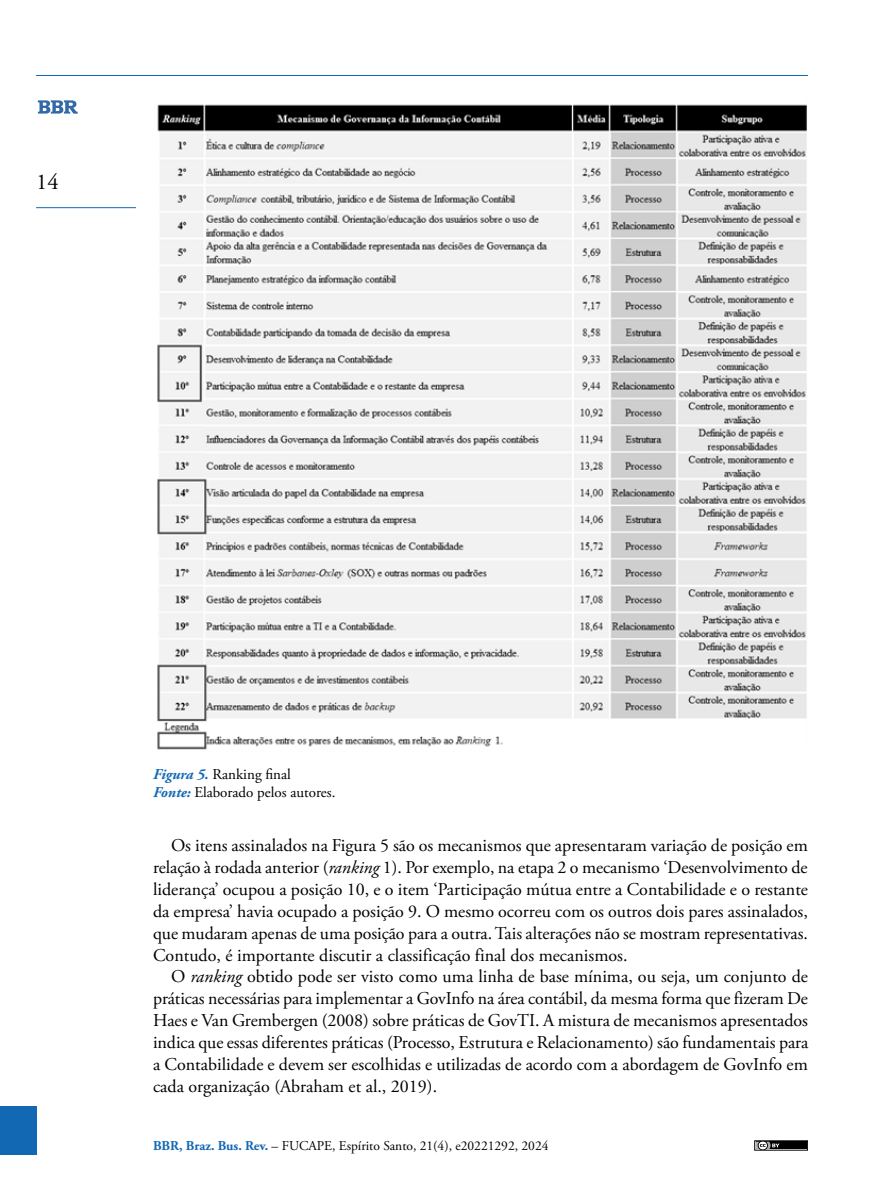
<style>
.page{position:relative;width:893px;height:1191px;background:#fff}
.page>*{position:absolute;margin:0;border:0;box-sizing:border-box;transform-origin:0 0}
.t1{font:22.5px "Adobe Garamond Pro";color:#000}
.t2{font:18px/21.9px "Adobe Garamond Pro";color:#000;text-align:justify}
.t3{font:15px/18px "Adobe Garamond Pro";color:#000}
.t4{font:13.5px "Adobe Garamond Pro";color:#000}
.s1{font-weight:700;font-style:italic;color:#1268b3}
.s2{font-style:italic}
.s3{font-weight:700;color:#1268b3}
</style>
<div class="page">
<hr style="left:36px;top:75px;width:772px;height:1px;background:#1268b3">
<div style="left:0;top:1106px;width:36px;height:48px;background:#1268b3"></div>
<hr style="left:36px;top:207px;width:100px;height:1px;background:#1268b3">
<svg style="left:38px;top:100px;width:40px;height:14px"></svg>
<img style="left:157px;top:104px;width:650px;height:646px">
<div style="left:754px;top:1140px;width:54px;height:10px;border:1px solid #000"></div>
<div style="left:756px;top:1141px;width:51px;height:8px;background:#000"></div>
<svg style="left:756px;top:1141px;width:23px;height:8px"></svg>
<p class="t1" style="left:36px;top:169px;width:24px">14</p>
<p class="t3" style="left:153px;top:765px;width:184px"><span class="s1">Figura 5.</span> Ranking final<br><span class="s1">Fonte:</span> Elaborado pelos autores.</p>
<p class="t2" style="left:153px;top:835px;width:656px;text-indent:18px">Os itens assinalados na Figura 5 são os mecanismos que apresentaram variação de posição em relação à rodada anterior (<span class="s2">ranking</span> 1). Por exemplo, na etapa 2 o mecanismo ‘Desenvolvimento de liderança’ ocupou a posição 10, e o item ‘Participação mútua entre a Contabilidade e o restante da empresa’ havia ocupado a posição 9. O mesmo ocorreu com os outros dois pares assinalados, que mudaram apenas de uma posição para a outra. Tais alterações não se mostram representativas.<br>Contudo, é importante discutir a classificação final dos mecanismos.</p>
<p class="t2" style="left:153px;top:966px;width:657px;text-indent:18px">O <span class="s2">ranking</span> obtido pode ser visto como uma linha de base mínima, ou seja, um conjunto de práticas necessárias para implementar a GovInfo na área contábil, da mesma forma que fizeram De Haes e Van Grembergen (2008) sobre práticas de GovTI. A mistura de mecanismos apresentados indica que essas diferentes práticas (Processo, Estrutura e Relacionamento) são fundamentais para a Contabilidade e devem ser escolhidas e utilizadas de acordo com a abordagem de GovInfo em cada organização (Abraham et al., 2019).</p>
<p class="t4" style="left:153px;top:1138px;width:397px"><span class="s3">BBR, Braz. Bus. Rev.</span> – FUCAPE, Espírito Santo, 21(4), e20221292, 2024</p>
</div>
